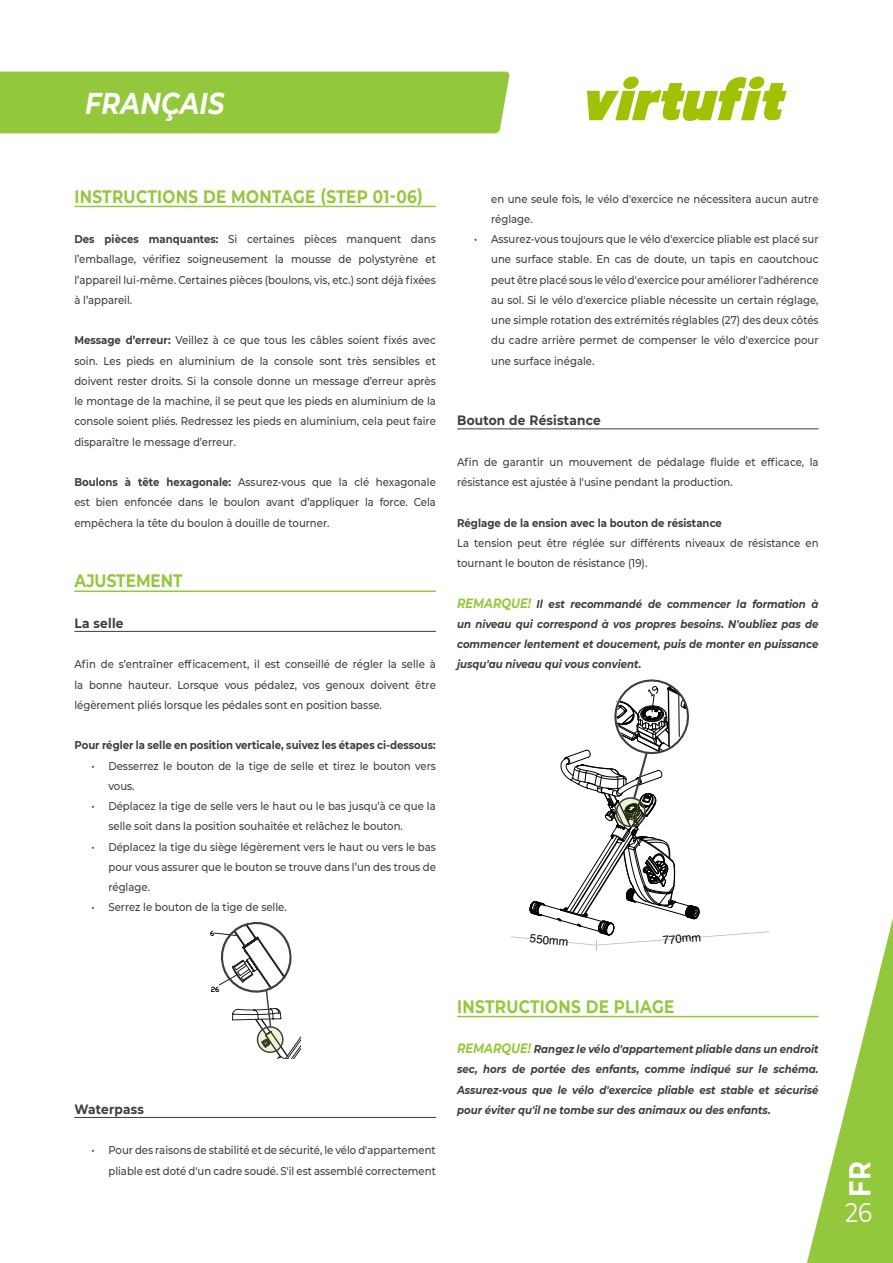
<style>
.page{position:relative;width:893px;height:1263px;background:#fff}
.page>*{position:absolute;margin:0;border:0;box-sizing:border-box;transform-origin:0 0}
.t1{font:italic 700 30px "Montserrat";letter-spacing:.01em;color:#fff;scale:.85 1}
.t2{font:700 30px "Montserrat";color:#fff;scale:.85 1}
.t3{font:27px "Montserrat";color:#fff;scale:.85 1}
.t4{font:700 18px "Montserrat";letter-spacing:.02em;color:#94c83c;scale:.85 1}
.t5{font:700 18px "Montserrat";color:#94c83c;scale:.85 1}
.t6{font:700 13.5px "Montserrat";letter-spacing:.02em;color:#3e3e3f;scale:.9 1}
.t7{font:11.7px "Helvetica";color:#000001}
.t8{font:500 11.25px/20.2px "Montserrat";color:#3e3e3f;text-align:justify;scale:.9 1}
.t9{font:italic 700 11.25px/20.2px "Montserrat";color:#3e3e3f;text-align:justify;scale:.9 1}
.t10{font:700 11.25px "Montserrat";color:#3e3e3f;scale:.9 1}
.s1{font-weight:700}
.s2{font-size:13.5px;color:#94c83c}
</style>
<div class="page">
<div style="left:0;top:72px;width:510px;height:61px;background:#94c83c"></div>
<svg style="left:587px;top:77px;width:199px;height:44px"></svg>
<svg style="left:798px;top:918px;width:95px;height:345px"></svg>
<hr style="left:457px;top:428px;width:362px;height:1px;background:#3e3e3f">
<hr style="left:457px;top:1016px;width:362px;height:1px;background:#94c83c">
<div style="left:457px;top:672px;width:362px;height:285px;background:#fff"></div>
<svg style="left:511px;top:679px;width:259px;height:271px"></svg>
<hr style="left:74px;top:206px;width:362px;height:1px;background:#94c83c">
<hr style="left:74px;top:590px;width:362px;height:2px;background:#94c83c">
<hr style="left:74px;top:631px;width:362px;height:1px;background:#3e3e3f">
<hr style="left:74px;top:1117px;width:362px;height:1px;background:#3e3e3f">
<svg style="left:210px;top:922px;width:90px;height:136px"></svg>
<h1 class="t1" style="left:85px;top:93px;width:166px">FRANÇAIS</h1>
<h3 class="t4" style="left:74px;top:183px;width:411px">INSTRUCTIONS DE MONTAGE (STEP 01-06)</h3>
<p class="t8" style="left:74px;top:229px;width:403px"><span class="s1">Des pièces manquantes:</span> Si certaines pièces manquent dans l’emballage, vérifiez soigneusement la mousse de polystyrène et l’appareil lui-même. Certaines pièces (boulons, vis, etc.) sont déjà fixées à l’appareil.</p>
<p class="t8" style="left:74px;top:330px;width:403px"><span class="s1">Message d’erreur:</span> Veillez à ce que tous les câbles soient fixés avec soin. Les pieds en aluminium de la console sont très sensibles et doivent rester droits. Si la console donne un message d’erreur après le montage de la machine, il se peut que les pieds en aluminium de la console soient pliés. Redressez les pieds en aluminium, cela peut faire disparaître le message d’erreur.</p>
<p class="t8" style="left:74px;top:472px;width:403px"><span class="s1">Boulons à tête hexagonale:</span> Assurez-vous que la clé hexagonale est bien enfoncée dans le boulon avant d’appliquer la force. Cela empêchera la tête du boulon à douille de tourner.</p>
<h3 class="t5" style="left:74px;top:571px;width:129px">AJUSTEMENT</h3>
<p class="t6" style="left:74px;top:616px;width:56px">La selle</p>
<p class="t8" style="left:74px;top:654px;width:403px">Afin de s’entraîner efficacement, il est conseillé de régler la selle à la bonne hauteur. Lorsque vous pédalez, vos genoux doivent être légèrement pliés lorsque les pédales sont en position basse.</p>
<p class="t10" style="left:74px;top:737px;width:403px">Pour régler la selle en position verticale, suivez les étapes ci-dessous:</p>
<p class="t8" style="left:108px;top:756px;width:365px;text-indent:-17px">• Desserrez le bouton de la tige de selle et tirez le bouton vers vous.</p>
<p class="t8" style="left:108px;top:796px;width:365px;text-indent:-17px">• Déplacez la tige de selle vers le haut ou le bas jusqu’à ce que la selle soit dans la position souhaitée et relâchez le bouton.</p>
<p class="t8" style="left:108px;top:837px;width:365px;text-indent:-17px">• Déplacez la tige du siège légèrement vers le haut ou vers le bas pour vous assurer que le bouton se trouve dans l’un des trous de réglage.</p>
<p class="t8" style="left:91px;top:897px;width:219px">• Serrez le bouton de la tige de selle.</p>
<p class="t8" style="left:491px;top:189px;width:365px">en une seule fois, le vélo d'exercice ne nécessitera aucun autre réglage.</p>
<p class="t8" style="left:491px;top:229px;width:365px;text-indent:-17px">• Assurez-vous toujours que le vélo d'exercice pliable est placé sur une surface stable. En cas de doute, un tapis en caoutchouc peut être placé sous le vélo d'exercice pour améliorer l'adhérence au sol. Si le vélo d'exercice pliable nécessite un certain réglage, une simple rotation des extrémités réglables (27) des deux côtés du cadre arrière permet de compenser le vélo d'exercice pour une surface inégale.</p>
<p class="t6" style="left:457px;top:413px;width:161px">Bouton de Résistance</p>
<p class="t8" style="left:457px;top:452px;width:403px">Afin de garantir un mouvement de pédalage fluide et efficace, la résistance est ajustée à l'usine pendant la production.</p>
<p class="t10" style="left:457px;top:516px;width:296px">Réglage de la ension avec la bouton de résistance</p>
<p class="t8" style="left:457px;top:533px;width:403px">La tension peut être réglée sur différents niveaux de résistance en tournant le bouton de résistance (19).</p>
<p class="t9" style="left:457px;top:594px;width:403px"><span class="s2">REMARQUE!</span> Il est recommandé de commencer la formation à un niveau qui correspond à vos propres besoins. N'oubliez pas de commencer lentement et doucement, puis de monter en puissance jusqu'au niveau qui vous convient.</p>
<p class="t7" style="left:531px;top:931px;width:40px;rotate:5deg">550mm</p>
<p class="t7" style="left:662px;top:933px;width:40px;rotate:-5deg">770mm</p>
<p class="t6" style="left:74px;top:1102px;width:79px">Waterpass</p>
<p class="t8" style="left:91px;top:1140px;width:384px;text-align:right">• Pour des raisons de stabilité et de sécurité, le vélo d'appartement pliable est doté d'un cadre soudé. S'il est assemblé correctement</p>
<h3 class="t4" style="left:457px;top:993px;width:257px">INSTRUCTIONS DE PLIAGE</h3>
<p class="t9" style="left:457px;top:1039px;width:403px"><span class="s2">REMARQUE!</span> Rangez le vélo d'appartement pliable dans un endroit sec, hors de portée des enfants, comme indiqué sur le schéma.<br>Assurez-vous que le vélo d'exercice pliable est stable et sécurisé pour éviter qu'il ne tombe sur des animaux ou des enfants.</p>
<h1 class="t2" style="left:843px;top:1197px;width:44px;rotate:-90deg">FR</h1>
<h2 class="t3" style="left:845px;top:1197px;width:33px">26</h2>
</div>
